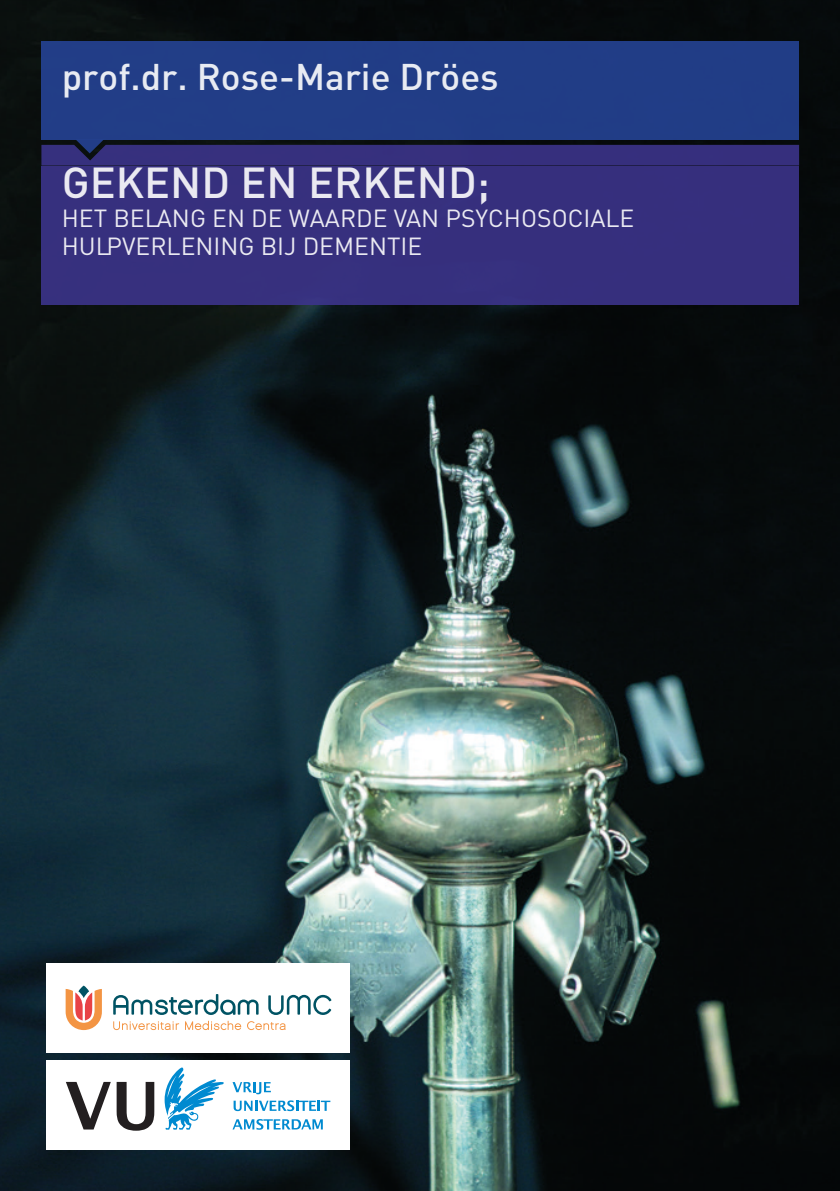
<style>
.page{position:relative;width:840px;height:1191px;background:#fff}
.page>*{position:absolute;margin:0;border:0;box-sizing:border-box;transform-origin:0 0}
.t1{font:500 42.8px "DIN Pro";color:rgb(255 255 255/.9)}
.t2{font:500 36.6px "DIN Pro";color:rgb(255 255 255/.9)}
.t3{font:24.4px/28.6px "DIN Pro";color:rgb(255 255 255/.9)}
</style>
<div class="page">
<img style="left:0;top:0;width:839px;height:1191px">
<div style="left:41px;top:41px;width:757px;height:98px;background:#213d86"></div>
<div style="left:41px;top:165px;width:757px;height:139px;background:#36307e"></div>
<svg style="left:41px;top:139px;width:757px;height:26px;background:#2c2968"></svg>
<div style="left:46px;top:1060px;width:303px;height:89px;background:#fff"></div>
<svg style="left:66px;top:1082px;width:45px;height:47px"></svg>
<svg style="left:117px;top:1082px;width:37px;height:48px"></svg>
<svg style="left:164px;top:1067px;width:60px;height:62px"></svg>
<svg style="left:232px;top:1082px;width:39px;height:12px"></svg>
<svg style="left:233px;top:1100px;width:97px;height:11px"></svg>
<svg style="left:232px;top:1119px;width:91px;height:10px"></svg>
<div style="left:46px;top:963px;width:303px;height:89px;background:#fff"></div>
<svg style="left:113px;top:994px;width:218px;height:36px"></svg>
<svg style="left:66px;top:989px;width:36px;height:41px"></svg>
<svg style="left:78px;top:985px;width:11px;height:13px"></svg>
<h2 class="t2" style="left:62px;top:47px;width:438px">prof.dr. Rose-Marie Dröes</h2>
<h1 class="t1" style="left:62px;top:148px;width:429px">GEKEND EN ERKEND;</h1>
<p class="t3" style="left:62px;top:201px;width:574px">HET BELANG EN DE WAARDE VAN PSYCHOSOCIALE<br>HULPVERLENING BIJ DEMENTIE</p>
</div>
